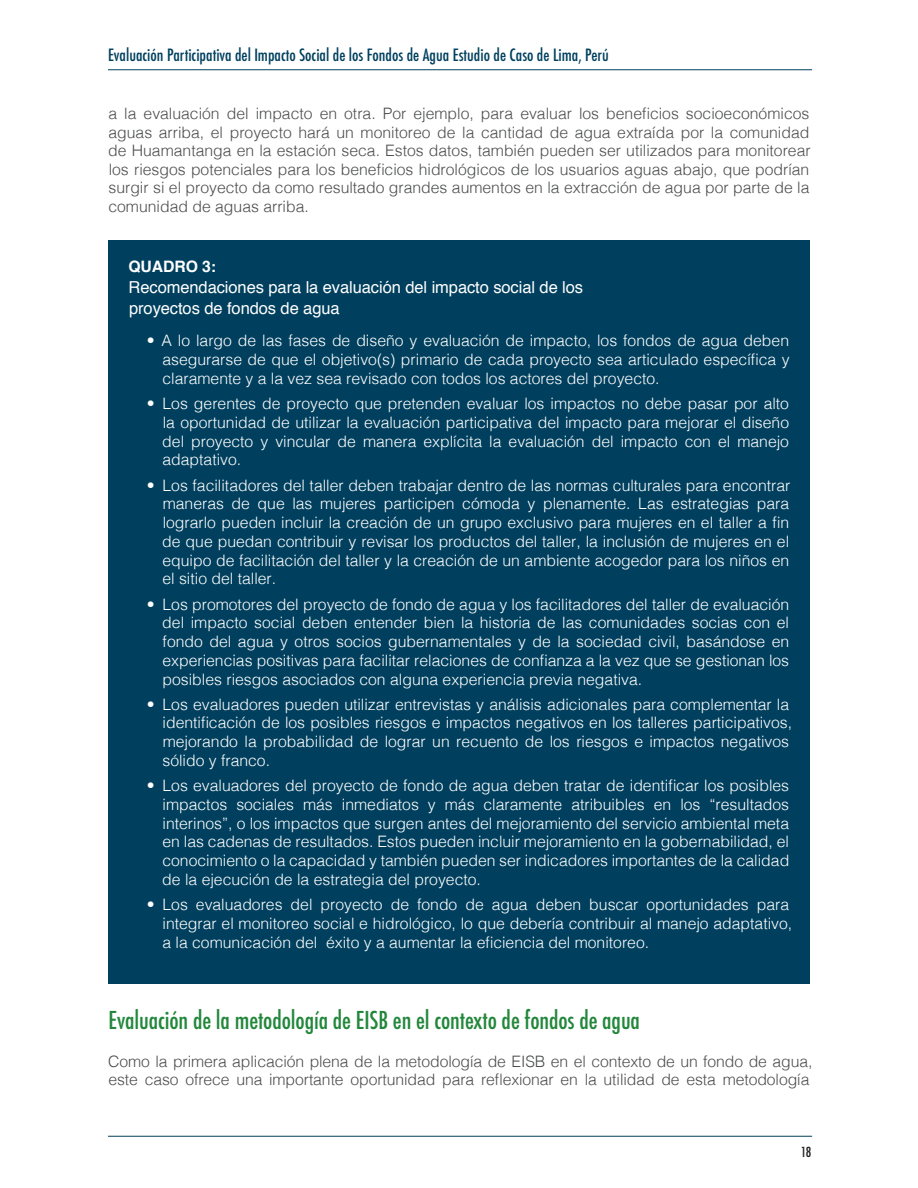
<style>
.page{position:relative;width:918px;height:1188px;background:#fff}
.page>*{position:absolute;margin:0;border:0;box-sizing:border-box;transform-origin:0 0}
.Subhead{font:500 condensed 24px "Futura";letter-spacing:-.005em;color:#22873b}
.t1{font:500 condensed 16.5px "Futura";color:#00405e}
.Figure_Title{font:16.5px/21px "Helvetica";letter-spacing:-.005em;color:#fff}
.t2{font:300 15.75px/18.8px "Helvetica";color:#fff;text-align:justify}
.Text_body{font:300 15.75px/18.5px "Helvetica";letter-spacing:-.005em;color:#4b4c4d;text-align:justify}
.Figure_Title-2{font:700 15.75px "Helvetica";letter-spacing:-.005em;color:#fff}
.t3{font:500 condensed 13.5px "Futura";color:#231f20}
</style>
<div class="page">
<hr style="left:108px;top:69px;width:704px;height:1px;background:#00405e">
<hr style="left:108px;top:1136px;width:704px;height:1px;background:#00405e">
<div style="left:108px;top:240px;width:702px;height:743px;background:#00405e"></div>
<p class="t1" style="left:108px;top:45px;width:502px">Evaluación Participativa del Impacto Social de los Fondos de Agua Estudio de Caso de Lima, Perú</p>
<p class="Text_body" style="left:108px;top:103px;width:704px">a la evaluación del impacto en otra. Por ejemplo, para evaluar los beneficios socioeconómicos aguas arriba, el proyecto hará un monitoreo de la cantidad de agua extraída por la comunidad de Huamantanga en la estación seca. Estos datos, también pueden ser utilizados para monitorear los riesgos potenciales para los beneficios hidrológicos de los usuarios aguas abajo, que podrían surgir si el proyecto da como resultado grandes aumentos en la extracción de agua por parte de la comunidad de aguas arriba.</p>
<p class="Figure_Title-2" style="left:128px;top:254px;width:89px">QUADRO 3:</p>
<p class="Figure_Title" style="left:129px;top:277px;width:456px">Recomendaciones para la evaluación del impacto social de los proyectos de fondos de agua</p>
<p class="t2" style="left:162px;top:330px;width:629px;text-indent:-16px">• A lo largo de las fases de diseño y evaluación de impacto, los fondos de agua deben asegurarse de que el objetivo(s) primario de cada proyecto sea articulado específica y claramente y a la vez sea revisado con todos los actores del proyecto.</p>
<p class="t2" style="left:162px;top:393px;width:628px;text-indent:-16px">• Los gerentes de proyecto que pretenden evaluar los impactos no debe pasar por alto la oportunidad de utilizar la evaluación participativa del impacto para mejorar el diseño del proyecto y vincular de manera explícita la evaluación del impacto con el manejo adaptativo.</p>
<p class="t2" style="left:162px;top:474px;width:630px;text-indent:-16px">• Los facilitadores del taller deben trabajar dentro de las normas culturales para encontrar maneras de que las mujeres participen cómoda y plenamente. Las estrategias para lograrlo pueden incluir la creación de un grupo exclusivo para mujeres en el taller a fin de que puedan contribuir y revisar los productos del taller, la inclusión de mujeres en el equipo de facilitación del taller y la creación de un ambiente acogedor para los niños en el sitio del taller.</p>
<p class="t2" style="left:162px;top:593px;width:628px;text-indent:-16px">• Los promotores del proyecto de fondo de agua y los facilitadores del taller de evaluación del impacto social deben entender bien la historia de las comunidades socias con el fondo del agua y otros socios gubernamentales y de la sociedad civil, basándose en experiencias positivas para facilitar relaciones de confianza a la vez que se gestionan los posibles riesgos asociados con alguna experiencia previa negativa.</p>
<p class="t2" style="left:162px;top:694px;width:631px;text-align:left;text-indent:-16px">• Los evaluadores pueden utilizar entrevistas y análisis adicionales para complementar la identificación de los posibles riesgos e impactos negativos en los talleres participativos, mejorando la probabilidad de lograr un recuento de los riesgos e impactos negativos sólido y franco.</p>
<p class="t2" style="left:162px;top:775px;width:628px;text-indent:-16px">• Los evaluadores del proyecto de fondo de agua deben tratar de identificar los posibles impactos sociales más inmediatos y más claramente atribuibles en los “resultados interinos”, o los impactos que surgen antes del mejoramiento del servicio ambiental meta en las cadenas de resultados. Estos pueden incluir mejoramiento en la gobernabilidad, el conocimiento o la capacidad y también pueden ser indicadores importantes de la calidad de la ejecución de la estrategia del proyecto.</p>
<p class="t2" style="left:162px;top:894px;width:631px;text-align:left;text-indent:-16px">• Los evaluadores del proyecto de fondo de agua deben buscar oportunidades para integrar el monitoreo social e hidrológico, lo que debería contribuir al manejo adaptativo, a la comunicación del éxito y a aumentar la eficiencia del monitoreo.</p>
<p class="Subhead" style="left:109px;top:1005px;width:533px">Evaluación de la metodología de EISB en el contexto de fondos de agua</p>
<p class="Text_body" style="left:108px;top:1051px;width:706px">Como la primera aplicación plena de la metodología de EISB en el contexto de un fondo de agua, este caso ofrece una importante oportunidad para reflexionar en la utilidad de esta metodología</p>
<p class="t3" style="left:801px;top:1143px;width:12px">18</p>
</div>
